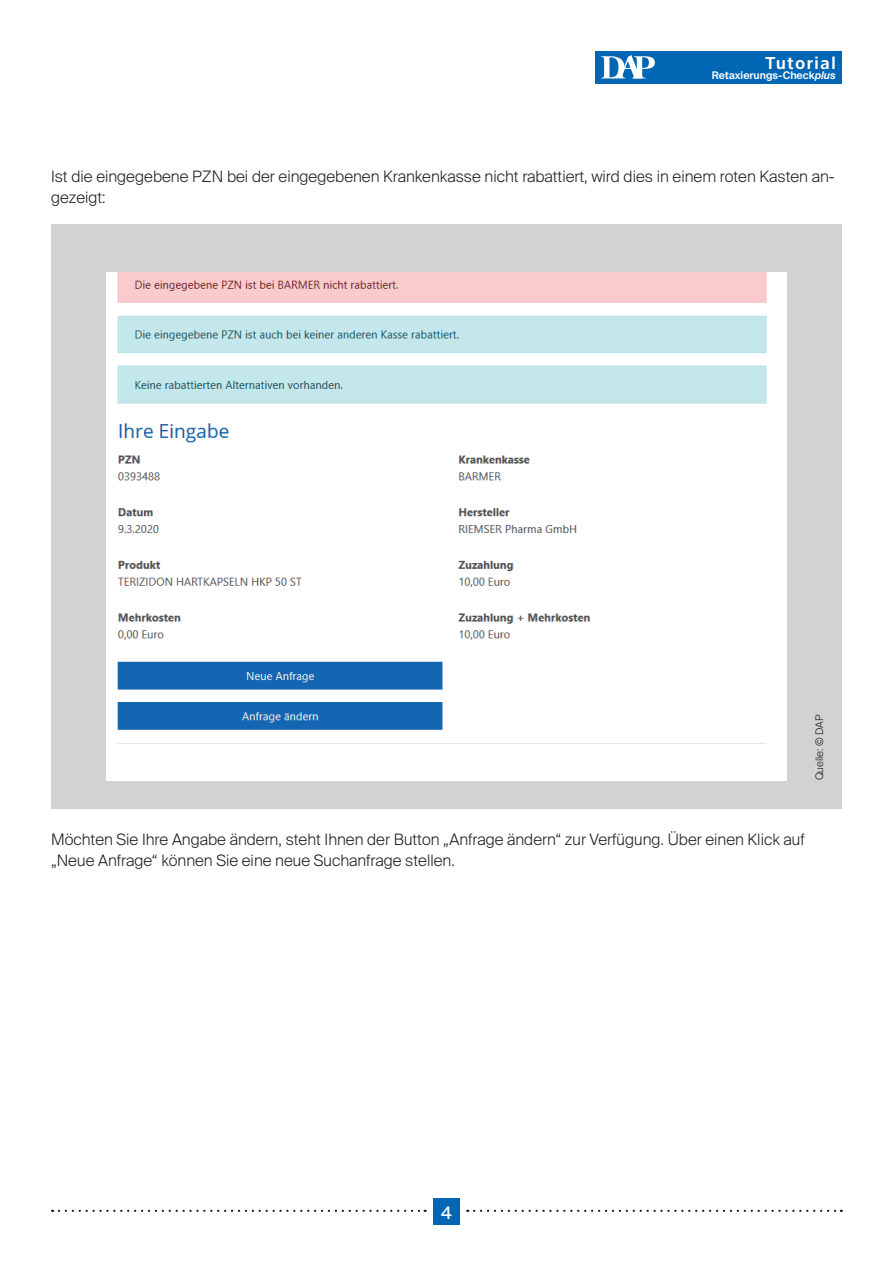
<style>
.page{position:relative;width:893px;height:1263px;background:#fff}
.page>*{position:absolute;margin:0;border:0;box-sizing:border-box;transform-origin:0 0}
.t1{font:17.25px "Suisse Intl";color:#fff}
.t2{font:600 16.5px "Suisse Sign";letter-spacing:.1em;color:#fff}
.t3{font:300 15.75px/21px "Suisse Intl";color:#231f20}
.t4{font:600 10.5px "Suisse Intl";color:#fff}
.t5{font:300 10.5px "Suisse Intl";color:#231f20}
.s1{font-style:italic}
</style>
<div class="page">
<svg style="left:59px;top:1210px;width:367px;height:2px"></svg>
<div style="left:433px;top:1198px;width:27px;height:27px;background:#0166b3"></div>
<svg style="left:474px;top:1210px;width:368px;height:2px"></svg>
<div style="left:51px;top:224px;width:791px;height:585px;background:#d1d2d4"></div>
<img style="left:107px;top:272px;width:680px;height:508px">
<div style="left:595px;top:51px;width:247px;height:33px;background:#0166b3"></div>
<svg style="left:601px;top:55px;width:54px;height:23px"></svg>
<p class="t2" style="left:766px;top:53px;width:72px">Tutorial</p>
<p class="t4" style="left:712px;top:70px;width:125px">Retaxierungs-Check<span class="s1">plus</span></p>
<p class="t3" style="left:51px;top:166px;width:785px">Ist die eingegebene PZN bei der eingegebenen Krankenkasse nicht rabattiert, wird dies in einem roten Kasten an&shy;gezeigt:</p>
<p class="t5" style="left:813px;top:780px;width:67px;rotate:-90deg">Quelle: © DAP</p>
<p class="t3" style="left:51px;top:829px;width:755px">Möchten Sie Ihre Angabe ändern, steht Ihnen der Button „Anfrage ändern“ zur Verfügung. Über einen Klick auf „Neue Anfrage“ können Sie eine neue Suchanfrage stellen.</p>
<p class="t1" style="left:441px;top:1202px;width:12px">4</p>
</div>
